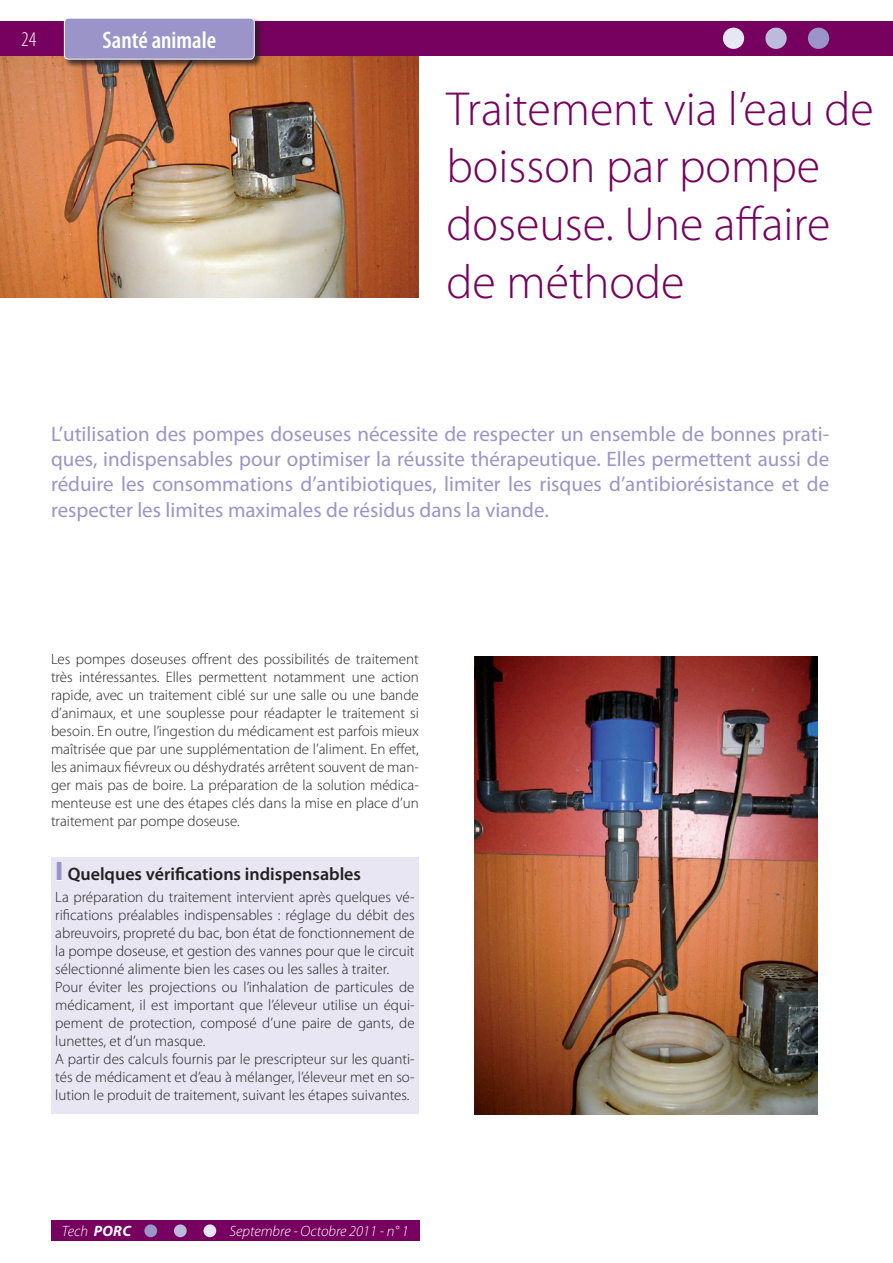
<style>
.page{position:relative;width:893px;height:1263px;background:#fff}
.page>*{position:absolute;margin:0;border:0;box-sizing:border-box;transform-origin:0 0}
.t1{font:300 48px/57.6px "Myriad Pro";color:#76015e}
.t2{font:600 condensed 24px "Myriad Pro";color:#fff}
.t3{font:21px/25.2px "Myriad Pro";color:#9a94c8;text-align:justify}
.t4{font:300 condensed 21px "Myriad Pro";color:#fff}
.t5{font:600 18px "Myriad Pro";color:#231f20}
.t6{font:300 15px/18px "Myriad Pro";color:#231f20;text-align:justify}
.t7{font:italic 300 15px "Myriad Pro";color:#fff}
.s1{font-weight:900;font-size:27px;color:#9a94c8}
.s2{font-weight:700}
</style>
<div class="page">
<div style="left:51px;top:1220px;width:368px;height:21px;background:#76015e"></div>
<div style="left:174px;top:1224px;width:13px;height:13px;background:#bdbadb;border-radius:50%"></div>
<div style="left:203px;top:1224px;width:13px;height:13px;background:#e7e6f2;border-radius:50%"></div>
<div style="left:144px;top:1224px;width:13px;height:13px;background:#9a94c8;border-radius:50%"></div>
<img style="left:0;top:55px;width:419px;height:243px">
<div style="left:0;top:21px;width:893px;height:34px;background:#76015e"></div>
<div style="left:765px;top:28px;width:22px;height:21px;background:#bdbadb;border-radius:50%"></div>
<div style="left:723px;top:28px;width:21px;height:21px;background:#e7e6f2;border-radius:50%"></div>
<div style="left:808px;top:28px;width:21px;height:21px;background:#9a94c8;border-radius:50%"></div>
<div style="left:64px;top:17px;width:205px;height:57px;background:#231f20;opacity:.8"></div>
<div style="left:64px;top:18px;width:190px;height:41px;background:#9a94c8;border-radius:4px"></div>
<div style="left:64px;top:18px;width:191px;height:42px;border:1px solid #fff;border-radius:4px"></div>
<div style="left:51px;top:857px;width:368px;height:257px;background:#e7e6f2"></div>
<div style="left:57px;top:862px;width:5px;height:18px;border:1px solid #fff"></div>
<img style="left:474px;top:656px;width:343px;height:458px">
<h3 class="t4" style="left:21px;top:28px;width:17px">24</h3>
<h2 class="t2" style="left:102px;top:27px;width:115px">Santé animale</h2>
<h1 class="t1" style="left:446px;top:80px;width:429px">Traitement via l’eau de boisson par pompe doseuse. Une affaire de méthode</h1>
<p class="t3" style="left:51px;top:421px;width:780px">L’utilisation des pompes doseuses nécessite de respecter un ensemble de bonnes prati&shy;ques, indispensables pour optimiser la réussite thérapeutique. Elles permettent aussi de réduire les consommations d’antibiotiques, limiter les risques d’antibiorésistance et de respecter les limites maximales de résidus dans la viande.</p>
<p class="t6" style="left:51px;top:650px;width:369px">Les pompes doseuses offrent des possibilités de traitement très intéressantes. Elles permettent notamment une action rapide, avec un traitement ciblé sur une salle ou une bande d’animaux, et une souplesse pour réadapter le traitement si besoin. En outre, l’ingestion du médicament est parfois mieux maîtrisée que par une supplémentation de l’aliment. En effet, les animaux fiévreux ou déshydratés arrêtent souvent de man&shy;ger mais pas de boire. La préparation de la solution médica&shy;menteuse est une des étapes clés dans la mise en place d’un traitement par pompe doseuse.</p>
<p class="t5" style="left:55px;top:863px;width:307px"><span class="s1">I</span> Quelques vérifications indispensables</p>
<p class="t6" style="left:55px;top:888px;width:361px;text-align:left">La préparation du traitement intervient après quelques vé&shy;rifications préalables indispensables : réglage du débit des abreuvoirs, propreté du bac, bon état de fonctionnement de la pompe doseuse, et gestion des vannes pour que le circuit sélectionné alimente bien les cases ou les salles à traiter.<br>Pour éviter les projections ou l’inhalation de particules de médicament, il est important que l’éleveur utilise un équi&shy;pement de protection, composé d’une paire de gants, de lunettes, et d’un masque.<br>A partir des calculs fournis par le prescripteur sur les quanti&shy;tés de médicament et d’eau à mélanger, l’éleveur met en so&shy;lution le produit de traitement, suivant les étapes suivantes.</p>
<p class="t7" style="left:62px;top:1222px;width:71px">Tech <span class="s2">PORC</span></p>
<p class="t7" style="left:229px;top:1222px;width:181px">Septembre - Octobre 2011 - n° 1</p>
</div>
